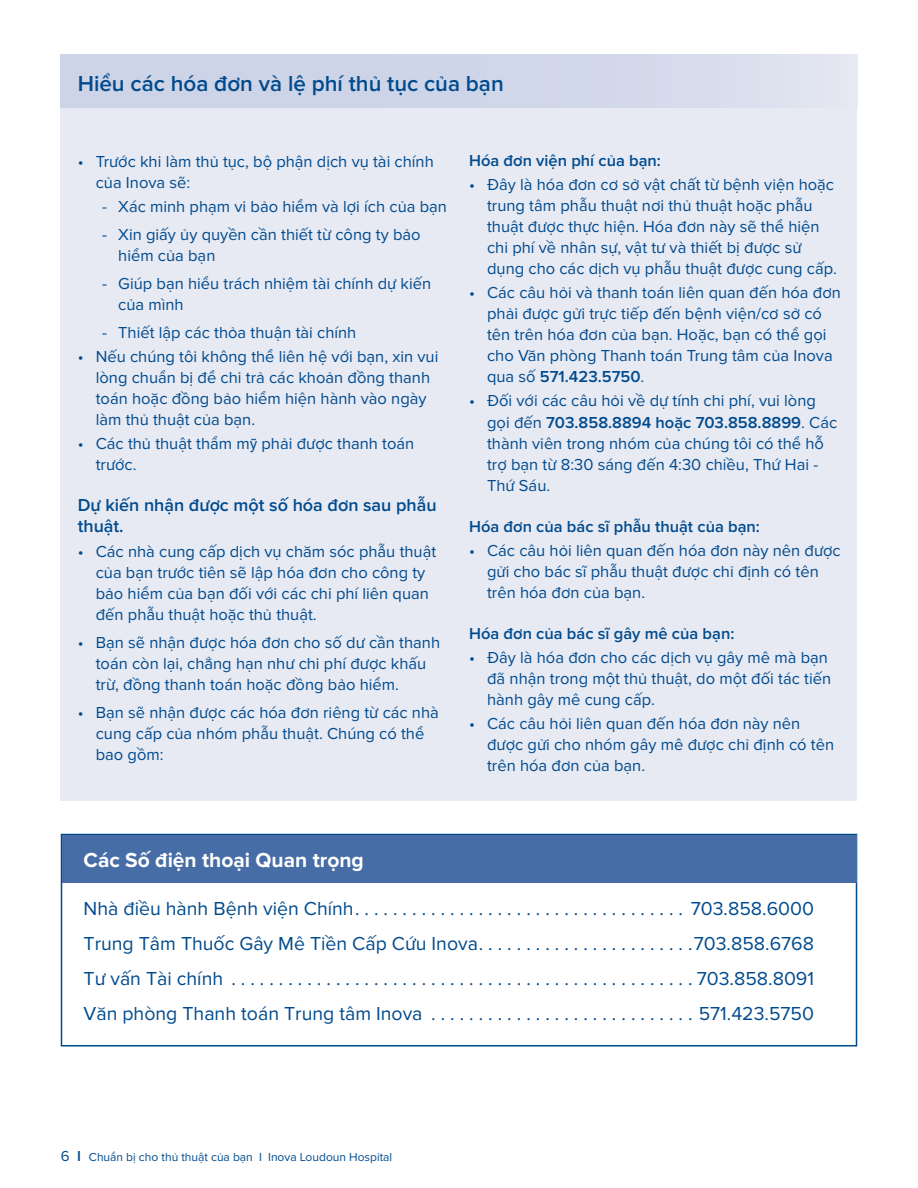
<style>
.page{position:relative;width:918px;height:1188px;background:#fff}
.page>*{position:absolute;margin:0;border:0;box-sizing:border-box;transform-origin:0 0}
.t1{font:600 22.5px "Proxima Nova";color:#004a8d}
.t2{font:700 21px "Proxima Nova";color:#fff}
.t3{font:19.5px/35.2px "Proxima Nova";color:#004a8d;text-align:justify}
.t4{font:600 18px/21px "Proxima Nova";color:#004a8d}
.t5{font:16.5px/21px "Proxima Nova";color:#004a8d}
.t6{font:600 16.5px "Proxima Nova";color:#004a8d}
.t7{font:12px "Proxima Nova";color:#004a8d}
.s1{font-family:"Arial";font-size:15px}
.s2{font-weight:600}
.s3{font-size:15px}
.s4{font-weight:600;font-size:15px}
</style>
<div class="page">
<div style="left:61px;top:834px;width:796px;height:213px;border:2px solid #004a8d"></div>
<div style="left:61px;top:54px;width:796px;height:746px;background:#e7eaf3"></div>
<div style="left:61px;top:54px;width:796px;height:54px;background:linear-gradient(to right,#c8d0e5,#dce1ef)"></div>
<div style="left:62px;top:835px;width:795px;height:47px;background:#476da6"></div>
<h1 class="t1" style="left:78px;top:71px;width:428px">Hiểu các hóa đơn và lệ phí thủ tục của bạn</h1>
<p class="t5" style="left:96px;top:152px;width:340px;text-indent:-18px">• Trước khi làm thủ tục, bộ phận dịch vụ tài chính của Inova sẽ:</p>
<p class="t5" style="left:102px;top:197px;width:346px">- Xác minh phạm vi bảo hiểm và lợi ích của bạn</p>
<p class="t5" style="left:118px;top:225px;width:304px;text-indent:-16px">- Xin giấy ủy quyền cần thiết từ công ty bảo hiểm của bạn</p>
<p class="t5" style="left:118px;top:273px;width:314px;text-indent:-16px">- Giúp bạn hiểu trách nhiệm tài chính dự kiến của mình</p>
<p class="t5" style="left:102px;top:322px;width:256px">- Thiết lập các thỏa thuận tài chính</p>
<p class="t5" style="left:96px;top:346px;width:344px;text-indent:-18px">• Nếu chúng tôi không thể liên hệ với bạn, xin vui lòng chuẩn bị để chi trả các khoản đồng thanh toán hoặc đồng bảo hiểm hiện hành vào ngày làm thủ thuật của bạn.</p>
<p class="t5" style="left:96px;top:433px;width:320px;text-indent:-18px">• Các thủ thuật thẩm m<span class="s1">ỹ</span> phải được thanh toán trước.</p>
<p class="t4" style="left:78px;top:495px;width:360px">Dự kiến nhận được một số hóa đơn sau phẫu thuật.</p>
<p class="t5" style="left:96px;top:542px;width:342px;text-indent:-18px">• Các nhà cung cấp dịch vụ chăm sóc phẫu thuật của bạn trước tiên sẽ lập hóa đơn cho công ty bảo hiểm của bạn đối với các chi phí liên quan đến phẫu thuật hoặc thủ thuật.</p>
<p class="t5" style="left:96px;top:632px;width:346px;text-indent:-18px">• Bạn sẽ nhận được hóa đơn cho số dư cần thanh toán còn lại, chẳng hạn như chi phí được khấu trừ, đồng thanh toán hoặc đồng bảo hiểm.</p>
<p class="t5" style="left:96px;top:702px;width:345px;text-indent:-18px">• Bạn sẽ nhận được các hóa đơn riêng từ các nhà cung cấp của nhóm phẫu thuật. Chúng có thể bao gồm:</p>
<p class="t6" style="left:469px;top:151px;width:193px">Hóa đơn viện phí của bạn:</p>
<p class="t5" style="left:487px;top:175px;width:351px;text-indent:-18px">• Đây là hóa đơn cơ sở vật chất từ bệnh viện hoặc trung tâm phẫu thuật nơi thủ thuật hoặc phẫu thuật được thực hiện. Hóa đơn này sẽ thể hiện chi phí về nhân sự, vật tư và thiết bị được sử dụng cho các dịch vụ phẫu thuật được cung cấp.</p>
<p class="t5" style="left:487px;top:283px;width:355px;text-indent:-18px">• Các câu hỏi và thanh toán liên quan đến hóa đơn phải được gửi trực tiếp đến bệnh viện/cơ sở có tên trên hóa đơn của bạn. Hoặc, bạn có thể gọi cho Văn phòng Thanh toán Trung tâm của Inova qua số <span class="s2">571.423.5750</span>.</p>
<p class="t5" style="left:487px;top:391px;width:352px;text-indent:-18px">• Đối với các câu hỏi về dự tính chi phí, vui lòng gọi đến <span class="s2">703.858.8894 hoặc 703.858.8899</span>. Các thành viên trong nhóm của chúng tôi có thể hỗ trợ bạn từ 8:30 sáng đến 4:30 chiều, Thứ Hai - Thứ Sáu.</p>
<p class="t6" style="left:469px;top:517px;width:292px">Hóa đơn của bác sĩ phẫu thuật của bạn:</p>
<p class="t5" style="left:487px;top:540px;width:355px;text-indent:-18px">• Các câu hỏi liên quan đến hóa đơn này nên được gửi cho bác sĩ phẫu thuật được chỉ định có tên trên hóa đơn của bạn.</p>
<p class="t6" style="left:469px;top:624px;width:267px">Hóa đơn của bác sĩ gây mê của bạn:</p>
<p class="t5" style="left:487px;top:647px;width:346px;text-indent:-18px">• Đây là hóa đơn cho các dịch vụ gây mê mà bạn đã nhận trong một thủ thuật, do một đối tác tiến hành gây mê cung cấp.</p>
<p class="t5" style="left:487px;top:713px;width:349px;text-indent:-18px">• Các câu hỏi liên quan đến hóa đơn này nên được gửi cho nhóm gây mê được chỉ định có tên trên hóa đơn của bạn.</p>
<p class="t2" style="left:84px;top:847px;width:282px">Các Số điện thoại Quan trọng</p>
<p class="t3" style="left:84px;top:891px;width:732px">Nhà điều hành Bệnh viện Chính. . . . . . . . . . . . . . . . . . . . . . . . . . . . . . . . . . . 703.858.6000<br>Trung Tâm Thuốc Gây Mê Tiền Cấp Cứu Inova. . . . . . . . . . . . . . . . . . . . . . .703.858.6768<br>Tư vấn Tài chính . . . . . . . . . . . . . . . . . . . . . . . . . . . . . . . . . . . . . . . . . . . . . . . . . 703.858.8091<br>Văn phòng Thanh toán Trung tâm Inova . . . . . . . . . . . . . . . . . . . . . . . . . . . . 571.423.5750</p>
<p class="t7" style="left:61px;top:1150px;width:333px"><span class="s3">6</span> <span class="s4">I</span> Chuẩn bị cho thủ thuật của bạn I Inova Loudoun Hospital</p>
</div>
